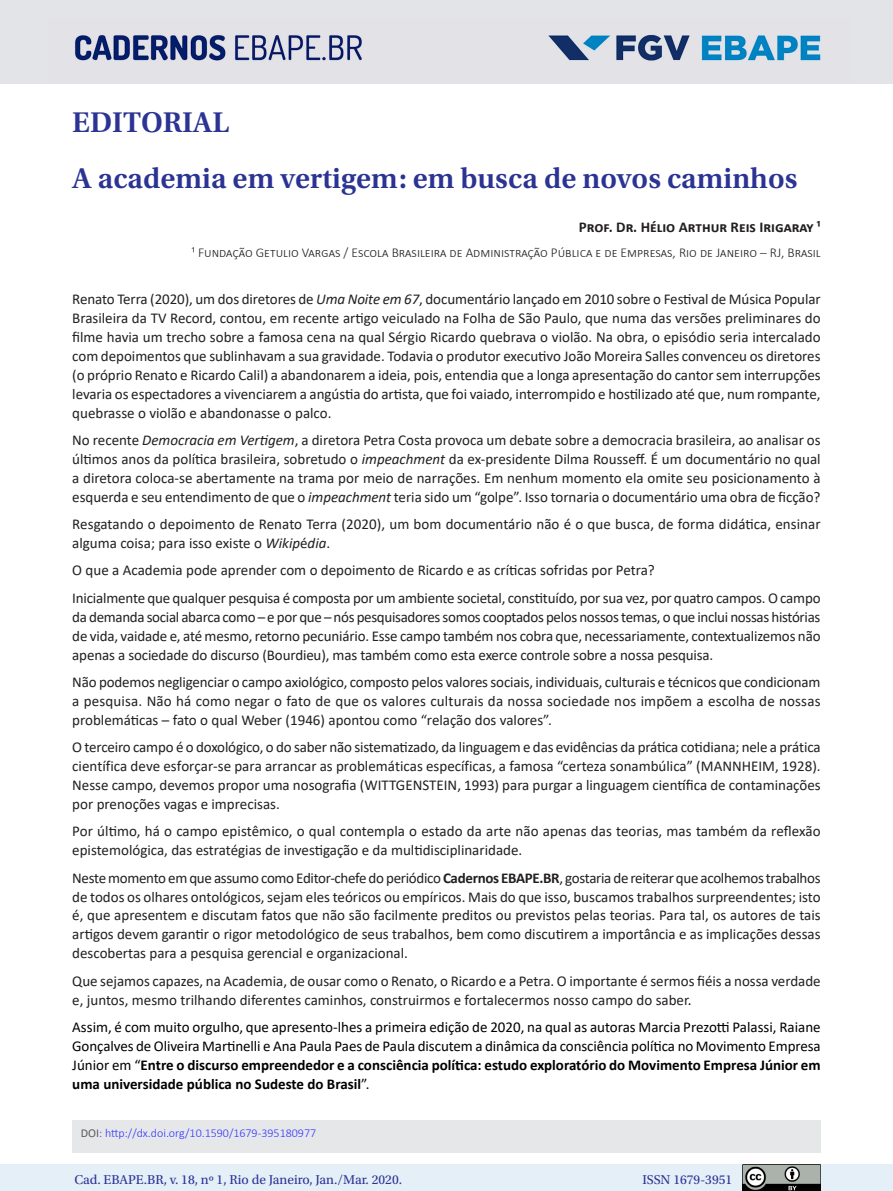
<style>
.page{position:relative;width:893px;height:1191px;background:#fff}
.page>*{position:absolute;margin:0;border:0;box-sizing:border-box;transform-origin:0 0}
._01_título_PT{font:600 30px "Utopia Std";color:#2b3393}
._06_0_texto{font:15px/18.9px "Calibri";color:#231f20;text-align:justify}
._06_0_texto-2{font:15px/18.9px "Calibri";letter-spacing:-.005em;color:#000;text-align:justify}
._02_autores{font:700 15px "Calibri";color:#231f20}
._02_autores_-_tit{font:300 13.5px "Calibri";color:#231f20}
.t1{font:13.5px "Utopia Std";color:#2b3393}
._06_3_nota_de_rodape{font:300 12px "Calibri";color:#33f}
.s1{font-style:italic}
.s2{font-weight:700}
.s3{color:#000}
.s4{font-weight:400;color:#57585a}
</style>
<div class="page">
<div style="left:0;top:0;width:893px;height:84px;background:#e3e4e8"></div>
<img style="left:74px;top:34px;width:747px;height:27px">
<div style="left:0;top:1164px;width:893px;height:27px;background:#e4eff8"></div>
<img style="left:743px;top:1164px;width:78px;height:27px">
<div style="left:72px;top:1119px;width:749px;height:33px;background:#e6e7e9"></div>
<p class="_01_título_PT" style="left:72px;top:106px;width:158px">EDITORIAL</p>
<p class="_01_título_PT" style="left:72px;top:161px;width:727px">A academia em vertigem: em busca de novos caminhos</p>
<p class="_02_autores" style="left:579px;top:217px;width:243px">Prof. Dr. Hélio Arthur Reis Irigaray ¹</p>
<p class="_02_autores_-_tit" style="left:192px;top:244px;width:630px">¹ Fundação Getulio Vargas / Escola Brasileira de Administração Pública e de Empresas, Rio de Janeiro – RJ, Brasil</p>
<p class="_06_0_texto" style="left:72px;top:289px;width:750px">Renato Terra (2020), um dos diretores de <span class="s1">Uma Noite em 67</span>, documentário lançado em 2010 sobre o Festival de Música Popular Brasileira da TV Record, contou, em recente artigo veiculado na Folha de São Paulo, que numa das versões preliminares do filme havia um trecho sobre a famosa cena na qual Sérgio Ricardo quebrava o violão. Na obra, o episódio seria intercalado com depoimentos que sublinhavam a sua gravidade. Todavia o produtor executivo João Moreira Salles convenceu os diretores (o próprio Renato e Ricardo Calil) a abandonarem a ideia, pois, entendia que a longa apresentação do cantor sem interrupções levaria os espectadores a vivenciarem a angústia do artista, que foi vaiado, interrompido e hostilizado até que, num rompante, quebrasse o violão e abandonasse o palco.</p>
<p class="_06_0_texto" style="left:72px;top:430px;width:750px">No recente <span class="s1">Democracia em Vertigem</span>, a diretora Petra Costa provoca um debate sobre a democracia brasileira, ao analisar os últimos anos da política brasileira, sobretudo o <span class="s1">impeachment</span> da ex-presidente Dilma Rousseff. É um documentário no qual a diretora coloca-se abertamente na trama por meio de narrações. Em nenhum momento ela omite seu posicionamento à esquerda e seu entendimento de que o <span class="s1">impeachment</span> teria sido um “golpe”. Isso tornaria o documentário uma obra de ficção?</p>
<p class="_06_0_texto" style="left:72px;top:514px;width:750px">Resgatando o depoimento de Renato Terra (2020), um bom documentário não é o que busca, de forma didática, ensinar alguma coisa; para isso existe o <span class="s1">Wikip</span>é<span class="s1">dia</span>.</p>
<p class="_06_0_texto" style="left:72px;top:560px;width:584px">O que a Academia pode aprender com o depoimento de Ricardo e as críticas sofridas por Petra?</p>
<p class="_06_0_texto" style="left:72px;top:588px;width:750px">Inicialmente que qualquer pesquisa é composta por um ambiente societal, constituído, por sua vez, por quatro campos. O campo da demanda social abarca como – e por que – nós pesquisadores somos cooptados pelos nossos temas, o que inclui nossas histórias de vida, vaidade e, até mesmo, retorno pecuniário. Esse campo também nos cobra que, necessariamente, contextualizemos não apenas a sociedade do discurso (Bourdieu), mas também como esta exerce controle sobre a nossa pesquisa.</p>
<p class="_06_0_texto" style="left:72px;top:672px;width:750px">Não podemos negligenciar o campo axiológico, composto pelos valores sociais, individuais, culturais e técnicos que condicionam a pesquisa. Não há como negar o fato de que os valores culturais da nossa sociedade nos impõem a escolha de nossas problemáticas – fato o qual Weber (1946) apontou como “relação dos valores”.</p>
<p class="_06_0_texto" style="left:72px;top:737px;width:750px">O terceiro campo é o doxológico, o do saber não sistematizado, da linguagem e das evidências da prática cotidiana; nele a prática científica deve esforçar-se para arrancar as problemáticas específicas, a famosa “certeza sonambúlica” (MANNHEIM, 1928).<br>Nesse campo, devemos propor uma nosografia (WITTGENSTEIN, 1993) para purgar a linguagem científica de contaminações por prenoções vagas e imprecisas.</p>
<p class="_06_0_texto" style="left:72px;top:821px;width:750px">Por último, há o campo epistêmico, o qual contempla o estado da arte não apenas das teorias, mas também da reflexão epistemológica, das estratégias de investigação e da multidisciplinaridade.</p>
<p class="_06_0_texto" style="left:72px;top:868px;width:750px">Neste momento em que assumo como Editor-chefe do periódico <span class="s2">Cadernos EBAPE.BR</span>, gostaria de reiterar que acolhemos trabalhos de todos os olhares ontológicos, sejam eles teóricos ou empíricos. Mais do que isso, buscamos trabalhos surpreendentes; isto é, que apresentem e discutam fatos que não são facilmente preditos ou previstos pelas teorias. Para tal, os autores de tais artigos devem garantir o rigor metodológico de seus trabalhos, bem como discutirem a importância e as implicações dessas descobertas para a pesquisa gerencial e organizacional.</p>
<p class="_06_0_texto" style="left:72px;top:971px;width:750px">Que sejamos capazes, na Academia, de ousar como o Renato, o Ricardo e a Petra. O importante é sermos fiéis a nossa verdade e, juntos, mesmo trilhando diferentes caminhos, construirmos e fortalecermos nosso campo do saber<span class="s3">.</span></p>
<p class="_06_0_texto-2" style="left:72px;top:1017px;width:750px">Assim, é com muito orgulho, que apresento-lhes a primeira edição de 2020, na qual as autoras Marcia Prezotti Palassi, Raiane Gonçalves de Oliveira Martinelli e Ana Paula Paes de Paula discutem a dinâmica da consciência política no Movimento Empresa Júnior em “<span class="s2">Entre o discurso empreendedor e a consciência política: estudo exploratório do Movimento Empresa Júnior em uma universidade pública no Sudeste do Brasil</span>”.</p>
<p class="_06_3_nota_de_rodape" style="left:81px;top:1125px;width:237px"><span class="s4">DOI</span>: http://dx.doi.org/10.1590/1679-395180977</p>
<p class="t1" style="left:74px;top:1172px;width:329px">Cad. EBAPE.BR, v. 18, nº 1, Rio de Janeiro, Jan./Mar. 2020.</p>
<p class="t1" style="left:642px;top:1172px;width:91px">ISSN 1679-3951</p>
</div>
